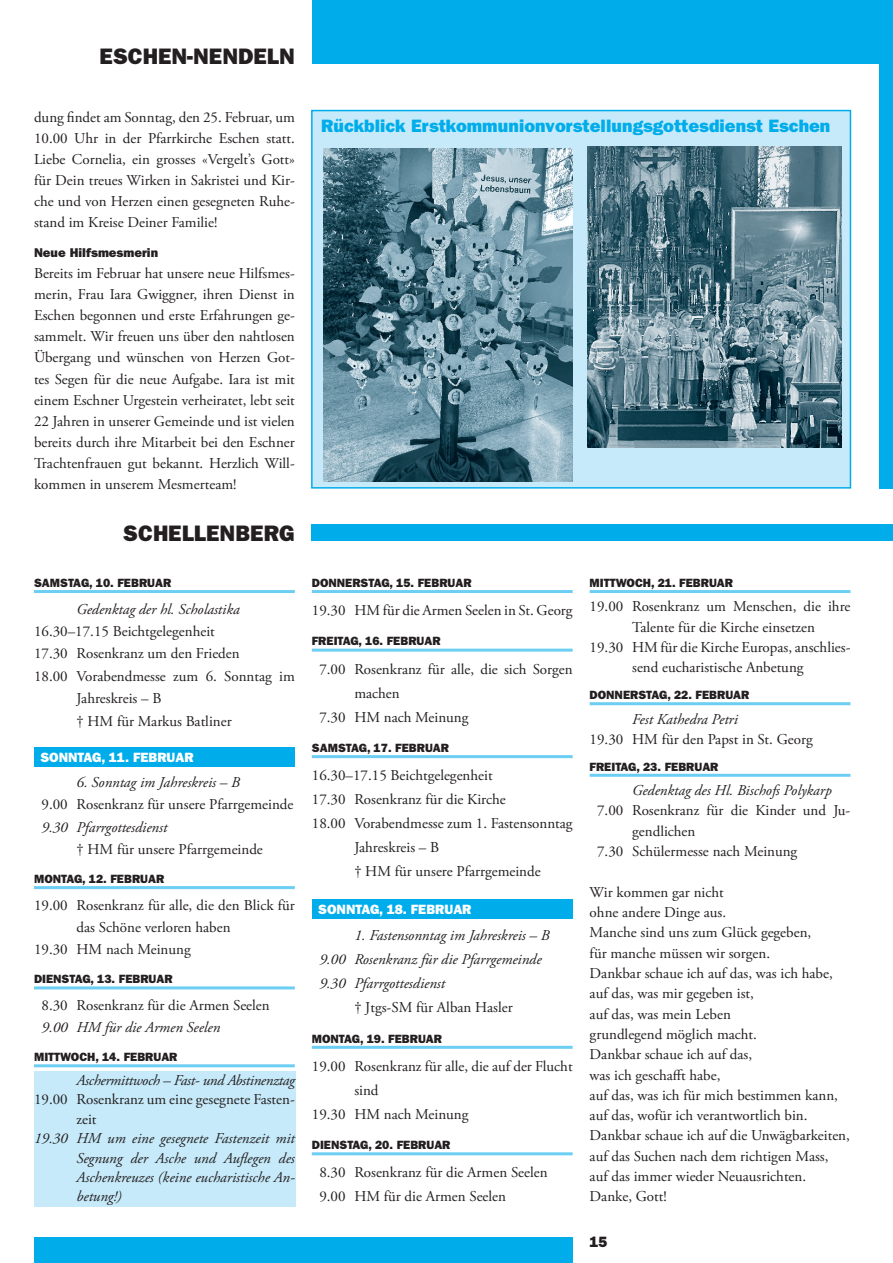
<style>
.page{position:relative;width:893px;height:1263px;background:#fff}
.page>*{position:absolute;margin:0;border:0;box-sizing:border-box;transform-origin:0 0}
.t1{font:22.5px "ITC Franklin Gothic Std Hvy";color:#231f20}
.t2{font:18px "ITC Franklin Gothic Std Hvy";color:#00adea}
.t3{font:15px/20.2px "Adobe Garamond Pro";color:#231f20}
.t4{font:italic 15px/19.4px "Adobe Garamond Pro";color:#231f20;text-align:justify}
.t5{font:italic 15px "Adobe Garamond Pro";letter-spacing:-.02em;color:#231f20}
.t6{font:15px "ITC Franklin Gothic Std Hvy";color:#231f20}
.t7{font:13.5px "ITC Franklin Gothic Std Hvy";color:#fff}
.t8{font:12.75px "ITC Franklin Gothic Std Hvy";color:#231f20}
.t9{font:12px "ITC Franklin Gothic Std Hvy";color:#231f20}
</style>
<div class="page">
<div style="left:312px;top:0;width:581px;height:64px;background:#00adea"></div>
<div style="left:34px;top:1237px;width:539px;height:26px;background:#00adea"></div>
<div style="left:879px;top:0;width:14px;height:489px;background:#00adea"></div>
<div style="left:312px;top:525px;width:581px;height:16px;background:#00adea"></div>
<hr style="left:34px;top:590px;width:261px;height:3px;background:#6ccef2">
<div style="left:34px;top:747px;width:261px;height:19px;background:#00adea"></div>
<hr style="left:34px;top:886px;width:261px;height:3px;background:#6ccef2">
<hr style="left:34px;top:986px;width:261px;height:3px;background:#6ccef2">
<hr style="left:34px;top:1064px;width:261px;height:3px;background:#6ccef2">
<div style="left:34px;top:1071px;width:262px;height:19px;background:#c6eafa"></div>
<div style="left:34px;top:1090px;width:262px;height:39px;background:#c6eafa"></div>
<div style="left:34px;top:1129px;width:262px;height:78px;background:#c6eafa"></div>
<hr style="left:312px;top:590px;width:261px;height:3px;background:#6ccef2">
<hr style="left:312px;top:649px;width:261px;height:3px;background:#6ccef2">
<hr style="left:312px;top:755px;width:261px;height:3px;background:#6ccef2">
<div style="left:312px;top:899px;width:261px;height:19px;background:#00adea"></div>
<hr style="left:312px;top:1046px;width:261px;height:3px;background:#6ccef2">
<hr style="left:312px;top:1152px;width:261px;height:3px;background:#6ccef2">
<hr style="left:590px;top:590px;width:260px;height:3px;background:#6ccef2">
<hr style="left:590px;top:702px;width:260px;height:3px;background:#6ccef2">
<hr style="left:590px;top:774px;width:260px;height:3px;background:#6ccef2">
<div style="left:312px;top:111px;width:538px;height:377px;background:#c6eafa"></div>
<div style="left:311px;top:110px;width:540px;height:379px;border:2px solid #00adea"></div>
<img style="left:323px;top:149px;width:250px;height:332px">
<img style="left:587px;top:147px;width:254px;height:301px">
<h1 class="t1" style="left:100px;top:43px;width:197px">ESCHEN-NENDELN</h1>
<p class="t3" style="left:34px;top:107px;width:262px;line-height:21px;text-align:justify">dung findet am Sonntag, den 25. Februar, um 10.00 Uhr in der Pfarrkirche Eschen statt.<br>Liebe Cornelia, ein grosses «Vergelt’s Gott» für Dein treues Wirken in Sakristei und Kir&shy;che und von Herzen einen gesegneten Ruhe&shy;stand im Kreise Deiner Familie!</p>
<p class="t8" style="left:34px;top:245px;width:126px">Neue Hilfsmesmerin</p>
<p class="t3" style="left:34px;top:264px;width:262px;line-height:21px;text-align:justify">Bereits im Februar hat unsere neue Hilfsmes&shy;merin, Frau Iara Gwiggner, ihren Dienst in Eschen begonnen und erste Erfahrungen ge&shy;sammelt. Wir freuen uns über den nahtlosen Übergang und wünschen von Herzen Got&shy;tes Segen für die neue Aufgabe. Iara ist mit einem Eschner Urgestein verheiratet, lebt seit 22 Jahren in unserer Gemeinde und ist vielen bereits durch ihre Mitarbeit bei den Eschner Trachtenfrauen gut bekannt. Herzlich Will&shy;kommen in unserem Mesmerteam!</p>
<h1 class="t1" style="left:123px;top:520px;width:172px">SCHELLENBERG</h1>
<p class="t9" style="left:34px;top:576px;width:139px">SAMSTAG, 10. FEBRUAR</p>
<p class="t4" style="left:77px;top:599px;width:165px">Gedenktag der hl. Scholastika</p>
<p class="t3" style="left:34px;top:622px;width:182px">16.30–17.15 Beichtgelegenheit</p>
<p class="t3" style="left:34px;top:644px;width:207px">17.30 Rosenkranz um den Frieden</p>
<p class="t3" style="left:34px;top:666px;width:262px">18.00 Vorabendmesse zum 6. Sonntag im</p>
<p class="t3" style="left:77px;top:689px;width:86px">Jahreskreis – B</p>
<p class="t3" style="left:77px;top:711px;width:157px">† HM für Markus Batliner</p>
<p class="t7" style="left:40px;top:749px;width:155px">SONNTAG, 11. FEBRUAR</p>
<p class="t4" style="left:77px;top:773px;width:165px">6. Sonntag im Jahreskreis – B</p>
<p class="t3" style="left:42px;top:795px;width:253px">9.00 Rosenkranz für unsere Pfarrgemeinde</p>
<p class="t4" style="left:42px;top:818px;width:127px">9.30 Pfarrgottesdienst</p>
<p class="t3" style="left:77px;top:840px;width:188px">† HM für unsere Pfarrgemeinde</p>
<p class="t9" style="left:34px;top:872px;width:132px">MONTAG, 12. FEBRUAR</p>
<p class="t3" style="left:34px;top:895px;width:262px">19.00 Rosenkranz für alle, die den Blick für</p>
<p class="t3" style="left:77px;top:918px;width:156px">das Schöne verloren haben</p>
<p class="t3" style="left:34px;top:940px;width:158px">19.30 HM nach Meinung</p>
<p class="t9" style="left:34px;top:972px;width:140px">DIENSTAG, 13. FEBRUAR</p>
<p class="t3" style="left:42px;top:995px;width:230px">8.30 Rosenkranz für die Armen Seelen</p>
<p class="t4" style="left:42px;top:1018px;width:180px">9.00 HM für die Armen Seelen</p>
<p class="t9" style="left:34px;top:1050px;width:145px">MITTWOCH, 14. FEBRUAR</p>
<p class="t5" style="left:77px;top:1071px;width:220px">Aschermittwoch – Fast- und Abstinenztag</p>
<p class="t3" style="left:77px;top:1090px;width:220px;line-height:19.5px;text-indent:-43px">19.00 Rosenkranz um eine gesegnete Fasten&shy;zeit</p>
<p class="t4" style="left:77px;top:1129px;width:220px;text-indent:-43px">19.30 HM um eine gesegnete Fastenzeit mit Segnung der Asche und Auflegen des Aschenkreuzes (keine eucharistische An&shy;betung!)</p>
<p class="t2" style="left:321px;top:115px;width:511px">Rückblick Erstkommunionvorstellungsgottesdienst Eschen</p>
<p class="t9" style="left:312px;top:576px;width:161px">DONNERSTAG, 15. FEBRUAR</p>
<p class="t3" style="left:312px;top:601px;width:262px">19.30 HM für die Armen Seelen in St. Georg</p>
<p class="t9" style="left:312px;top:634px;width:130px">FREITAG, 16. FEBRUAR</p>
<p class="t3" style="left:319px;top:659px;width:255px">7.00 Rosenkranz für alle, die sich Sorgen</p>
<p class="t3" style="left:354px;top:683px;width:47px">machen</p>
<p class="t3" style="left:319px;top:707px;width:151px">7.30 HM nach Meinung</p>
<p class="t9" style="left:312px;top:741px;width:139px">SAMSTAG, 17. FEBRUAR</p>
<p class="t3" style="left:312px;top:766px;width:182px">16.30–17.15 Beichtgelegenheit</p>
<p class="t3" style="left:312px;top:790px;width:195px">17.30 Rosenkranz für die Kirche</p>
<p class="t3" style="left:312px;top:814px;width:262px">18.00 Vorabendmesse zum 1. Fastensonntag</p>
<p class="t3" style="left:354px;top:838px;width:86px">Jahreskreis – B</p>
<p class="t3" style="left:354px;top:862px;width:188px">† HM für unsere Pfarrgemeinde</p>
<p class="t7" style="left:318px;top:901px;width:155px">SONNTAG, 18. FEBRUAR</p>
<p class="t4" style="left:319px;top:924px;width:232px;line-height:24px;text-align:left;text-indent:35px">1. Fastensonntag im Jahreskreis – B<br>9.00 Rosenkranz für die Pfarrgemeinde<br>9.30 Pfarrgottesdienst</p>
<p class="t3" style="left:354px;top:998px;width:160px">† Jtgs-SM für Alban Hasler</p>
<p class="t9" style="left:312px;top:1031px;width:132px">MONTAG, 19. FEBRUAR</p>
<p class="t3" style="left:312px;top:1056px;width:262px">19.00 Rosenkranz für alle, die auf der Flucht</p>
<p class="t3" style="left:354px;top:1080px;width:26px">sind</p>
<p class="t3" style="left:312px;top:1104px;width:158px">19.30 HM nach Meinung</p>
<p class="t9" style="left:312px;top:1138px;width:140px">DIENSTAG, 20. FEBRUAR</p>
<p class="t3" style="left:319px;top:1161px;width:230px;line-height:24px">8.30 Rosenkranz für die Armen Seelen<br>9.00 HM für die Armen Seelen</p>
<p class="t9" style="left:590px;top:576px;width:145px">MITTWOCH, 21. FEBRUAR</p>
<p class="t3" style="left:590px;top:597px;width:262px;text-align:center">19.00 Rosenkranz um Menschen, die ihre Talente für die Kirche einsetzen<br>19.30 HM für die Kirche Europas, anschlies&shy;send eucharistische Anbetung</p>
<p class="t9" style="left:590px;top:688px;width:161px">DONNERSTAG, 22. FEBRUAR</p>
<p class="t4" style="left:632px;top:709px;width:107px">Fest Kathedra Petri</p>
<p class="t3" style="left:590px;top:729px;width:225px">19.30 HM für den Papst in St. Georg</p>
<p class="t9" style="left:590px;top:759px;width:130px">FREITAG, 23. FEBRUAR</p>
<p class="t4" style="left:632px;top:781px;width:201px">Gedenktag des Hl. Bischofs Polykarp</p>
<p class="t3" style="left:597px;top:801px;width:255px">7.00 Rosenkranz für die Kinder und Ju-</p>
<p class="t3" style="left:632px;top:821px;width:65px">gendlichen</p>
<p class="t3" style="left:597px;top:842px;width:202px">7.30 Schülermesse nach Meinung</p>
<p class="t3" style="left:590px;top:882px;width:262px">Wir kommen gar nicht<br>ohne andere Dinge aus.<br>Manche sind uns zum Glück gegeben,<br>für manche müssen wir sorgen.<br>Dankbar schaue ich auf das, was ich habe, auf das, was mir gegeben ist,<br>auf das, was mein Leben<br>grundlegend möglich macht.<br>Dankbar schaue ich auf das,<br>was ich geschafft habe,<br>auf das, was ich für mich bestimmen kann, auf das, wofür ich verantwortlich bin.<br>Dankbar schaue ich auf die Unwägbarkeiten, auf das Suchen nach dem richtigen Mass, auf das immer wieder Neuausrichten.<br>Danke, Gott!</p>
<p class="t6" style="left:590px;top:1233px;width:19px">15</p>
</div>
